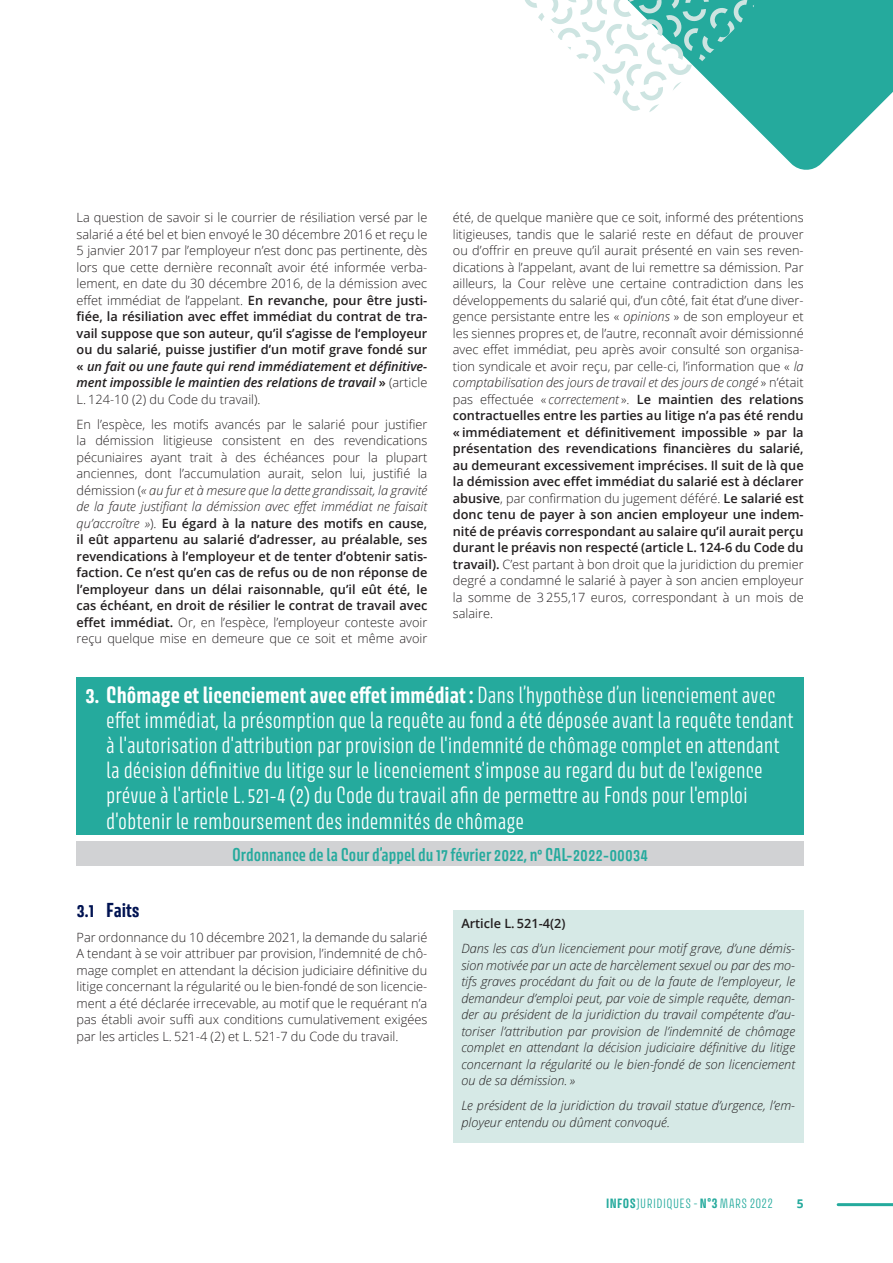
<style>
.page{position:relative;width:893px;height:1263px;background:#fff}
.page>*{position:absolute;margin:0;border:0;box-sizing:border-box;transform-origin:0 0}
.t1{font:300 21px/25.2px "Avory I Latn";color:#fff}
.t2{font:700 18px "Avory I Latn";color:#001352}
.Titre_ARRET{font:600 16.5px "Avory I Latn";color:#25aa9d}
.Texte_courant{font:300 12.75px/16.5px "Open Sans";color:#231f20;text-align:justify}
.Texte_courant_italiq{font:italic 300 12.75px/16.5px "Open Sans";color:#231f20;text-align:justify}
.Texte_courant_italiq-2{font:600 12.75px "Open Sans";color:#231f20}
.t3{font:300 12px "Avory I Latn";letter-spacing:.035em;color:#25aa9d}
.t4{font:700 12px "Open Sans";color:#25aa9d}
.s1{font-weight:600}
.s2{font-weight:600;font-style:italic}
.s3{font-style:italic}
.s4{font-weight:700}
</style>
<div class="page">
<hr style="left:838px;top:1203px;width:55px;height:3px;background:#25aa9d">
<svg style="left:742px;top:0;width:151px;height:170px;fill:#25aa9d"></svg>
<svg style="left:525px;top:0;width:231px;height:115px"></svg>
<div style="left:77px;top:677px;width:727px;height:157px;background:#25aa9d"></div>
<div style="left:77px;top:841px;width:727px;height:25px;background:#d1d2d4"></div>
<div style="left:453px;top:910px;width:351px;height:34px;background:#d6e9e6"></div>
<div style="left:453px;top:935px;width:351px;height:166px;background:#d6e9e6"></div>
<div style="left:453px;top:1092px;width:351px;height:50px;background:#d6e9e6"></div>
<p class="Texte_courant" style="left:77px;top:209px;width:352px">La question de savoir si le courrier de résiliation versé par le salarié a été bel et bien envoyé le 30 décembre 2016 et reçu le 5 janvier 2017 par l’employeur n’est donc pas pertinente, dès lors que cette dernière reconnaît avoir été informée verba&shy;lement, en date du 30 décembre 2016, de la démission avec effet immédiat de l’appelant. <span class="s1">En revanche, pour être justi&shy;fiée, la résiliation avec effet immédiat du contrat de tra&shy;vail suppose que son auteur, qu’il s’agisse de l‘employeur ou du salarié, puisse justifier d’un motif grave fondé sur «</span> <span class="s2">un fait ou une faute qui rend immédiatement et définitive&shy;ment impossible le maintien des relations de travail</span> <span class="s1">»</span> (article L. 124-10 (2) du Code du travail).</p>
<p class="Texte_courant" style="left:77px;top:416px;width:352px">En l’espèce, les motifs avancés par le salarié pour justifier la démission litigieuse consistent en des revendications pécuniaires ayant trait à des échéances pour la plupart anciennes, dont l’accumulation aurait, selon lui, justifié la démission (<span class="s3">« au fur et à mesure que la dette grandissait, la gravité de la faute justifiant la démission avec effet immédiat ne faisait qu’accroître »</span>). <span class="s1">Eu égard à la nature des motifs en cause, il eût appartenu au salarié d’adresser, au préalable, ses revendications à l’employeur et de tenter d’obtenir satis&shy;faction. Ce n’est qu’en cas de refus ou de non réponse de l’employeur dans un délai raisonnable, qu’il eût été, le cas échéant, en droit de résilier le contrat de travail avec effet immédiat.</span> Or, en l’espèce, l’employeur conteste avoir reçu quelque mise en demeure que ce soit et même avoir</p>
<p class="Texte_courant" style="left:453px;top:209px;width:352px">été, de quelque manière que ce soit, informé des prétentions litigieuses, tandis que le salarié reste en défaut de prouver ou d’offrir en preuve qu’il aurait présenté en vain ses reven&shy;dications à l’appelant, avant de lui remettre sa démission. Par ailleurs, la Cour relève une certaine contradiction dans les développements du salarié qui, d’un côté, fait état d’une diver&shy;gence persistante entre les « <span class="s3">opinions</span> » de son employeur et les siennes propres et, de l’autre, reconnaît avoir démissionné avec effet immédiat, peu après avoir consulté son organisa&shy;tion syndicale et avoir reçu, par celle-ci, l’information que « <span class="s3">la comptabilisation des jours de travail et des jours de congé</span> » n’était pas effectuée « <span class="s3">correctement</span> ». <span class="s1">Le maintien des relations contractuelles entre les parties au litige n’a pas été rendu « immédiatement et définitivement impossible » par la présentation des revendications financières du salarié, au demeurant excessivement imprécises. Il suit de là que la démission avec effet immédiat du salarié est à déclarer abusive</span>, par confirmation du jugement déféré. <span class="s1">Le salarié est donc tenu de payer à son ancien employeur une indem&shy;nité de préavis correspondant au salaire qu’il aurait perçu durant le préavis non respecté (article L. 124-6 du Code du travail).</span> C’est partant à bon droit que la juridiction du premier degré a condamné le salarié à payer à son ancien employeur la somme de 3 255,17 euros, correspondant à un mois de salaire.</p>
<p class="t1" style="left:106px;top:682px;width:689px;text-indent:-21px"><span class="s4">3. Chômage et licenciement avec effet immédiat :</span> Dans l’hypothèse d’un licenciement avec effet immédiat, la présomption que la requête au fond a été déposée avant la requête tendant à l'autorisation d'attribution par provision de l'indemnité de chômage complet en attendant la décision définitive du litige sur le licenciement s'impose au regard du but de l'exigence prévue à l'article L.521-4 (2) du Code du travail afin de permettre au Fonds pour l'emploi d'obtenir le remboursement des indemnités de chômage</p>
<p class="Titre_ARRET" style="left:232px;top:844px;width:417px">Ordonnance de la Cour d’appel du 17 février 2022, n° CAL-2022-00034</p>
<p class="t2" style="left:77px;top:898px;width:65px">3.1 Faits</p>
<p class="Texte_courant" style="left:77px;top:929px;width:352px">Par ordonnance du 10 décembre 2021, la demande du salarié A tendant à se voir attribuer par provision, l’indemnité de chô&shy;mage complet en attendant la décision judiciaire définitive du litige concernant la régularité ou le bien-fondé de son licencie&shy;ment a été déclarée irrecevable, au motif que le requérant n’a pas établi avoir suffi aux conditions cumulativement exigées par les articles L. 521-4 (2) et L. 521-7 du Code du travail.</p>
<p class="Texte_courant_italiq-2" style="left:461px;top:915px;width:106px">Article L. 521-4(2)</p>
<p class="Texte_courant_italiq" style="left:461px;top:940px;width:335px">Dans les cas d’un licenciement pour motif grave, d’une démis&shy;sion motivée par un acte de harcèlement sexuel ou par des mo&shy;tifs graves procédant du fait ou de la faute de l’employeur, le demandeur d’emploi peut, par voie de simple requête, deman&shy;der au président de la juridiction du travail compétente d’au&shy;toriser l’attribution par provision de l’indemnité de chômage complet en attendant la décision judiciaire définitive du litige concernant la régularité ou le bien-fondé de son licenciement ou de sa démission. »</p>
<p class="Texte_courant_italiq" style="left:461px;top:1097px;width:335px">Le président de la juridiction du travail statue d’urgence, l’em&shy;ployeur entendu ou dûment convoqué.</p>
<p class="t3" style="left:606px;top:1196px;width:168px"><span class="s4">INFOS</span>JURIDIQUES - <span class="s4">N°3</span> MARS 2022</p>
<p class="t4" style="left:797px;top:1195px;width:8px">5</p>
</div>
